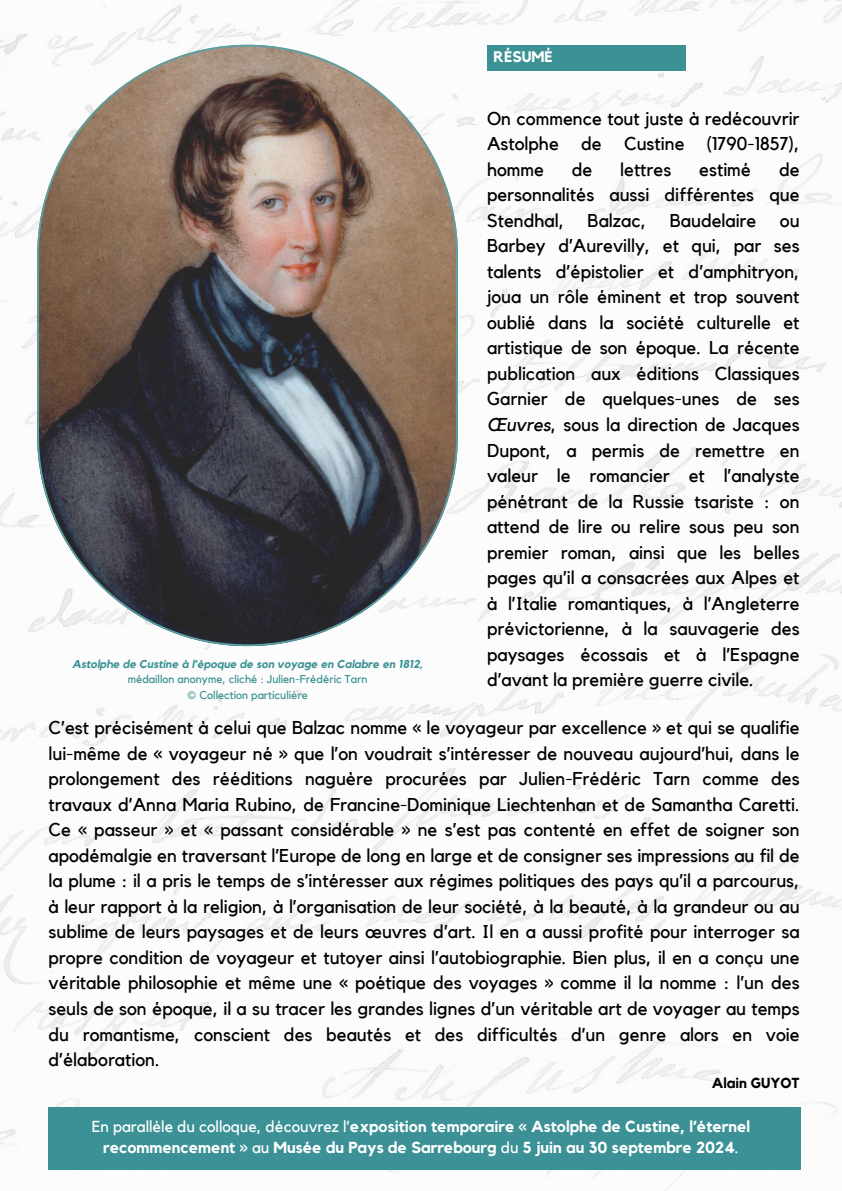
<style>
.page{position:relative;width:842px;height:1191px;background:#fff}
.page>*{position:absolute;margin:0;border:0;box-sizing:border-box;transform-origin:0 0}
.t1{font:18.5px/25.5px "Kollektif";color:#000;text-align:justify}
.t2{font:700 15.9px/21.8px "Kollektif";color:#fff;text-align:center}
.t3{font:700 15.3px "Kollektif";color:#fff}
.t4{font:700 14.5px "Kollektif";color:#000}
.t5{font:11.4px/15.8px "Kollektif";color:#3b9195;text-align:center}
.s1{font-weight:700;font-style:italic}
.s2{font-style:italic}
.s3{font-weight:400}
</style>
<div class="page">
<img style="left:0;top:0;width:842px;height:1190px">
<svg style="left:37px;top:45px;width:421px;height:601px;background:#7c726e"></svg>
<div style="left:49px;top:1106px;width:752px;height:63px;background:#3b9195"></div>
<div style="left:487px;top:45px;width:199px;height:25px;background:#3b9195"></div>
<p class="t5" style="left:72px;top:656px;width:353px"><span class="s1">Astolphe de Custine à l’époque de son voyage en Calabre en 1812</span><span class="s2">, </span>médaillon anonyme, cliché : Julien-Frédéric Tarn<br>© Collection particulière</p>
<p class="t3" style="left:494px;top:50px;width:61px">RÉSUMÉ</p>
<p class="t1" style="left:487px;top:106px;width:314px">On commence tout juste à redécouvrir Astolphe de Custine (1790-1857), homme</p>
<p class="t1" style="left:487px;top:157px;width:314px;text-indent:292px">de personnalités aussi différentes que Stendhal,</p>
<p class="t1" style="left:572px;top:157px;width:22px">de</p>
<p class="t1" style="left:620px;top:157px;width:53px">lettres</p>
<p class="t1" style="left:699px;top:157px;width:53px">estimé</p>
<p class="t1" style="left:588px;top:208px;width:60px">Balzac,</p>
<p class="t1" style="left:670px;top:208px;width:88px">Baudelaire</p>
<p class="t1" style="left:487px;top:208px;width:314px;text-indent:293px">ou Barbey d’Aurevilly, et qui, par ses talents d’épistolier et d’amphitryon, joua un rôle éminent et trop souvent oublié dans la société culturelle et artistique de son époque. La récente publication aux éditions Classiques Garnier de quelques-unes de ses <span class="s2">Œuvres</span>, sous la direction de Jacques Dupont, a permis de remettre en valeur le romancier et l’analyste pénétrant de la Russie tsariste : on attend de lire ou relire sous peu son premier roman, ainsi que les belles pages qu’il a consacrées aux Alpes et à l’Italie romantiques, à l’Angleterre prévictorienne, à la sauvagerie des paysages écossais et à l’Espagne d’avant la première guerre civile.</p>
<p class="t1" style="left:49px;top:715px;width:753px">C’est précisément à celui que Balzac nomme « le voyageur par excellence » et qui se qualifie lui-même de « voyageur né » que l’on voudrait s’intéresser de nouveau aujourd’hui, dans le prolongement des rééditions naguère procurées par Julien-Frédéric Tarn comme des travaux d’Anna Maria Rubino, de Francine-Dominique Liechtenhan et de Samantha Caretti.<br>Ce « passeur » et « passant considérable » ne s’est pas contenté en effet de soigner son apodémalgie en traversant l’Europe de long en large et de consigner ses impressions au fil de la plume : il a pris le temps de s’intéresser aux régimes politiques des pays qu’il a parcourus, à leur rapport à la religion, à l’organisation de leur société, à la beauté, à la grandeur ou au sublime de leurs paysages et de leurs œuvres d’art. Il en a aussi profité pour interroger sa propre condition de voyageur et tutoyer ainsi l’autobiographie. Bien plus, il en a conçu une véritable philosophie et même une « poétique des voyages » comme il la nomme : l’un des seuls de son époque, il a su tracer les grandes lignes d’un véritable art de voyager au temps du romantisme, conscient des beautés et des difficultés d’un genre alors en voie d’élaboration.</p>
<p class="t4" style="left:712px;top:1075px;width:89px">Alain GUYOT</p>
<p class="t2" style="left:92px;top:1115px;width:660px"><span class="s3">En parallèle du colloque, découvrez l’</span>exposition temporaire « Astolphe de Custine, l’éternel recommencement » <span class="s3">au</span> Musée du Pays de Sarrebourg <span class="s3">du</span> 5 juin au 30 septembre 2024<span class="s3">.</span></p>
</div>
